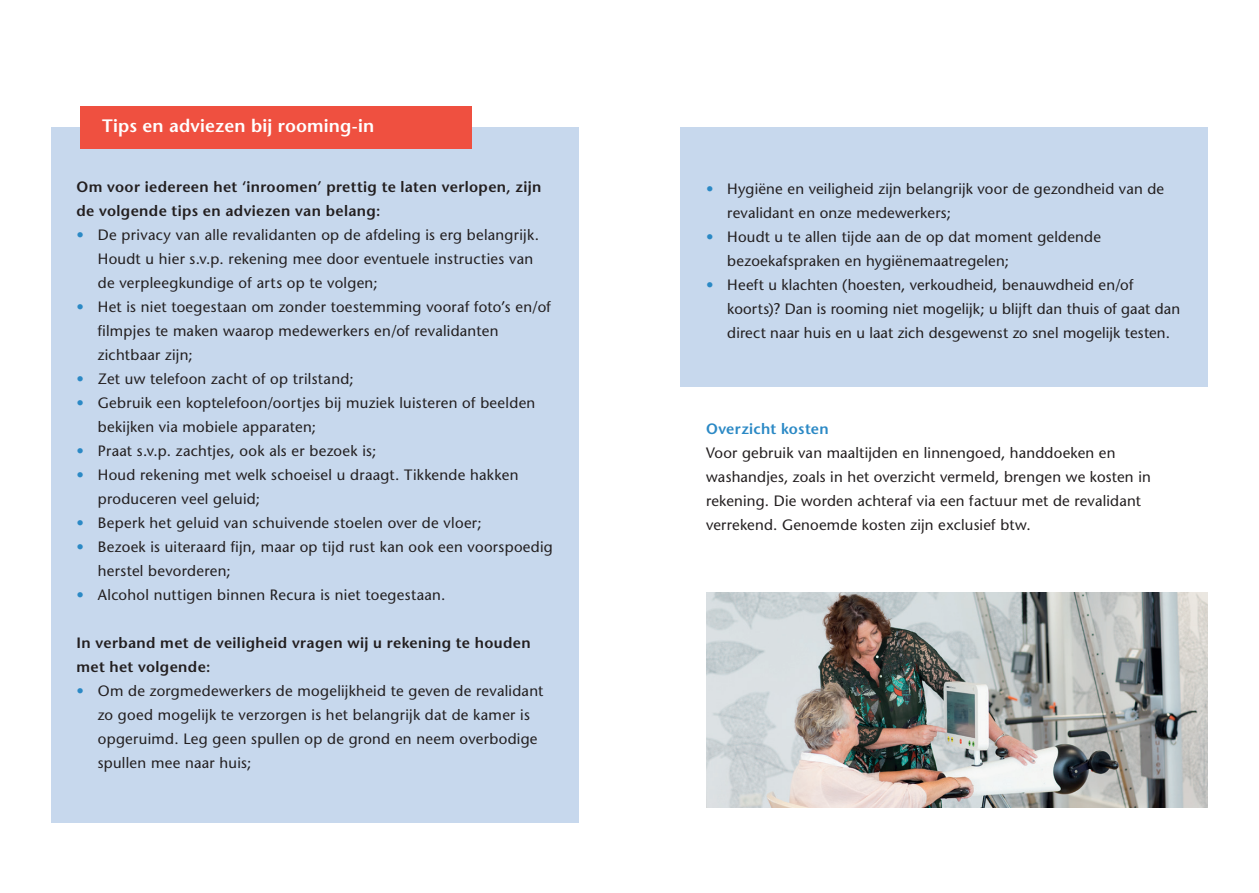
<style>
.page{position:relative;width:1259px;height:893px;background:#fff}
.page>*{position:absolute;margin:0;border:0;box-sizing:border-box;transform-origin:0 0}
.t1{font:600 18px "Stone Sans";letter-spacing:.01em;color:#fff}
.t2{font:15px/24px "Stone Sans";letter-spacing:.015em;color:#231f20}
.t3{font:600 15px/24px "Stone Sans";letter-spacing:.025em;color:#231f20}
.t4{font:600 15px "Stone Sans";letter-spacing:.02em;color:#2b89c5}
.s1{font-weight:600;color:#2b89c5}
</style>
<div class="page">
<div style="left:51px;top:128px;width:527px;height:695px;background:#c7d8ed"></div>
<div style="left:680px;top:128px;width:528px;height:259px;background:#c7d8ed"></div>
<div style="left:81px;top:106px;width:391px;height:43px;background:#ef5040"></div>
<img style="left:706px;top:593px;width:502px;height:215px">
<p class="t1" style="left:102px;top:115px;width:274px">Tips en adviezen bij rooming-in</p>
<p class="t3" style="left:77px;top:175px;width:466px">Om voor iedereen het ‘inroomen’ prettig te laten verlopen, zijn de volgende tips en adviezen van belang:</p>
<p class="t2" style="left:98px;top:223px;width:443px;text-indent:-21px"><span class="s1">•</span> De privacy van alle revalidanten op de afdeling is erg belangrijk.<br>Houdt u hier s.v.p. rekening mee door eventuele instructies van de verpleegkundige of arts op te volgen;</p>
<p class="t2" style="left:98px;top:295px;width:454px;text-indent:-21px"><span class="s1">•</span> Het is niet toegestaan om zonder toestemming vooraf foto’s en/of filmpjes te maken waarop medewerkers en/of revalidanten zichtbaar zijn;</p>
<p class="t2" style="left:77px;top:367px;width:279px"><span class="s1">•</span> Zet uw telefoon zacht of op trilstand;</p>
<p class="t2" style="left:98px;top:391px;width:439px;text-indent:-21px"><span class="s1">•</span> Gebruik een koptelefoon/oortjes bij muziek luisteren of beelden bekijken via mobiele apparaten;</p>
<p class="t2" style="left:77px;top:439px;width:301px"><span class="s1">•</span> Praat s.v.p. zachtjes, ook als er bezoek is;</p>
<p class="t2" style="left:98px;top:463px;width:422px;text-indent:-21px"><span class="s1">•</span> Houd rekening met welk schoeisel u draagt. Tikkende hakken produceren veel geluid;</p>
<p class="t2" style="left:77px;top:511px;width:407px"><span class="s1">•</span> Beperk het geluid van schuivende stoelen over de vloer;</p>
<p class="t2" style="left:98px;top:535px;width:456px;text-indent:-21px"><span class="s1">•</span> Bezoek is uiteraard fijn, maar op tijd rust kan ook een voorspoedig herstel bevorderen;</p>
<p class="t2" style="left:77px;top:583px;width:370px"><span class="s1">•</span> Alcohol nuttigen binnen Recura is niet toegestaan.</p>
<p class="t3" style="left:77px;top:631px;width:455px">In verband met de veiligheid vragen wij u rekening te houden met het volgende:</p>
<p class="t2" style="left:98px;top:679px;width:447px;text-indent:-21px"><span class="s1">•</span> Om de zorgmedewerkers de mogelijkheid te geven de revalidant zo goed mogelijk te verzorgen is het belangrijk dat de kamer is opgeruimd. Leg geen spullen op de grond en neem overbodige spullen mee naar huis;</p>
<p class="t2" style="left:727px;top:177px;width:438px;text-indent:-21px"><span class="s1">•</span> Hygiëne en veiligheid zijn belangrijk voor de gezondheid van de revalidant en onze medewerkers;</p>
<p class="t2" style="left:727px;top:225px;width:375px;text-indent:-21px"><span class="s1">•</span> Houdt u te allen tijde aan de op dat moment geldende bezoekafspraken en hygiënemaatregelen;</p>
<p class="t2" style="left:727px;top:273px;width:454px;text-indent:-21px"><span class="s1">•</span> Heeft u klachten (hoesten, verkoudheid, benauwdheid en/of koorts)? Dan is rooming niet mogelijk; u blijft dan thuis of gaat dan direct naar huis en u laat zich desgewenst zo snel mogelijk testen.</p>
<p class="t4" style="left:706px;top:420px;width:124px">Overzicht kosten</p>
<p class="t2" style="left:706px;top:441px;width:446px">Voor gebruik van maaltijden en linnengoed, handdoeken en washandjes, zoals in het overzicht vermeld, brengen we kosten in rekening. Die worden achteraf via een factuur met de revalidant verrekend. Genoemde kosten zijn exclusief btw.</p>
</div>
